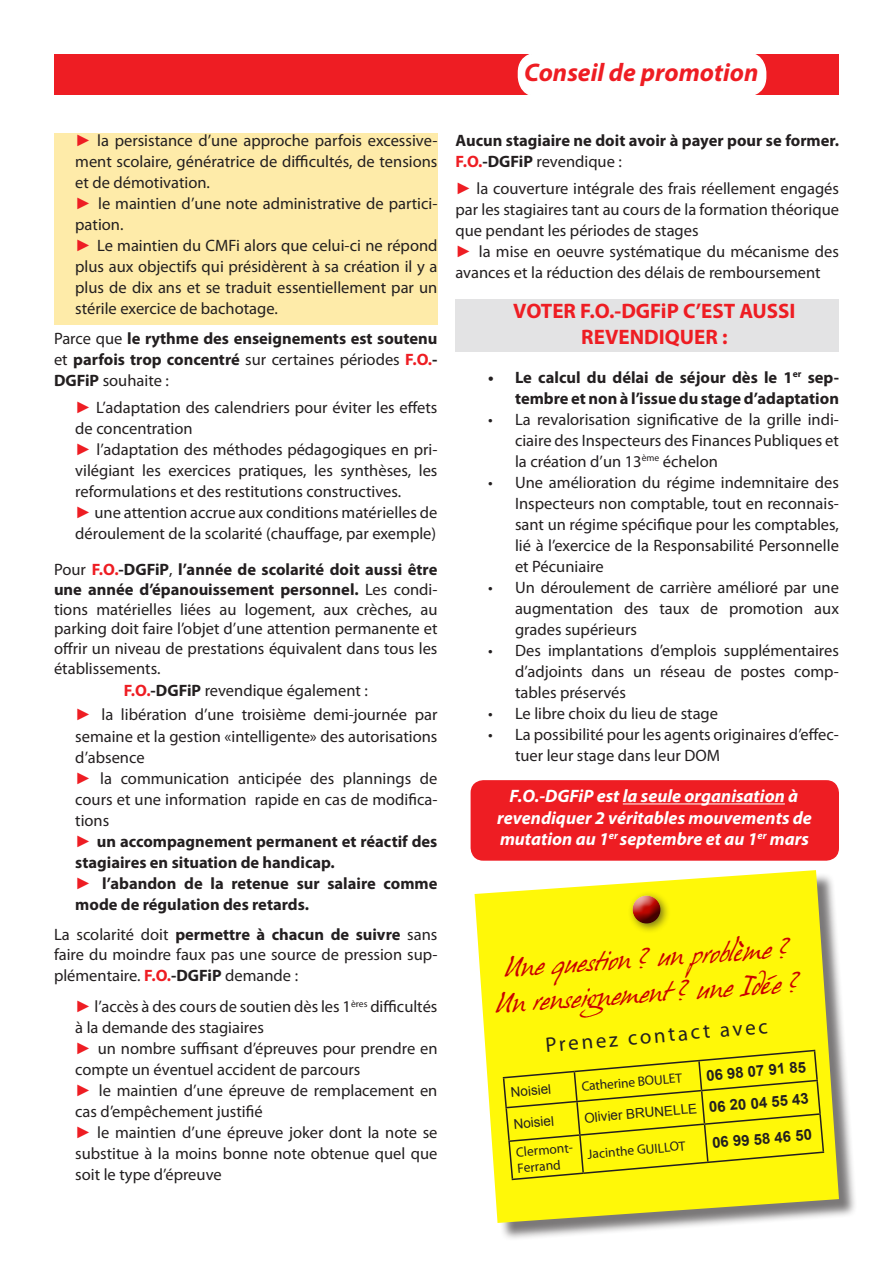
<style>
.page{position:relative;width:893px;height:1263px;background:#fff}
.page>*{position:absolute;margin:0;border:0;box-sizing:border-box;transform-origin:0 0}
.t1{font:italic 700 25.5px "Myriad Pro";color:#ee1d23}
.t2{font:24px "Hans Hand";color:#ca0000}
.t3{font:700 21px/25.2px "Myriad Pro";color:#ee1d23;text-align:center}
.t4{font:21px "Myriad Pro";color:#231f20}
.t5{font:italic 700 18px/21.6px "Myriad Pro";color:#fff;text-align:center}
.t6{font:16.5px/21px "Myriad Pro";color:#231f20;text-align:justify}
.t7{font:700 16.5px/21px "Myriad Pro";color:#231f20}
.t8{font:700 15px "Arial";color:#231f20}
.t9{font:13.5px/16.2px "Myriad Pro";color:#231f20}
.t10{font:13.5px "Arial";color:#231f20}
.s1{font-family:"Arial";color:#ee1d23}
.s2{font-weight:400}
.s3{color:#ee1d23}
.s4{font-weight:700;color:#ee1d23}
.s5{font-weight:700}
.s6{font-family:"Arial";font-weight:400;color:#ee1d23}
</style>
<div class="page">
<div style="left:455px;top:299px;width:383px;height:52px;background:#e3e3e4"></div>
<div style="left:54px;top:133px;width:383px;height:192px;background:#feeba9"></div>
<div style="left:54px;top:54px;width:785px;height:41px;background:#ee1d23"></div>
<div style="left:518px;top:53px;width:248px;height:43px;background:#fff;border-radius:20px"></div>
<div style="left:518px;top:52px;width:248px;height:45px;border:2px solid #fff;border-radius:20px"></div>
<div style="left:477px;top:873px;width:380px;height:368px;background:#231f20;opacity:.6"></div>
<svg style="left:475px;top:870px;width:364px;height:353px;background:#f7f12e"></svg>
<div style="left:628px;top:891px;width:44px;height:44px;background:#231f20;opacity:.6"></div>
<div style="left:630px;top:893px;width:32px;height:22px;background:#fff;opacity:.75"></div>
<div style="left:630px;top:898px;width:32px;height:26px;background:#231f20;opacity:.75"></div>
<svg style="left:501px;top:1049px;width:325px;height:132px;background:#f1eb09"></svg>
<div style="left:471px;top:780px;width:368px;height:81px;background:#ee1d23;border-radius:13px"></div>
<hr style="left:623px;top:803px;width:162px;height:1px;background:#fff">
<p class="t1" style="left:524px;top:56px;width:236px">Conseil de promotion</p>
<p class="t6" style="left:75px;top:129px;width:364px"><span class="s1">►</span> la persistance d’une approche parfois excessive&shy;ment scolaire, génératrice de difficultés, de tensions et de démotivation.</p>
<p class="t6" style="left:75px;top:192px;width:364px"><span class="s1">►</span> le maintien d’une note administrative de partici&shy;pation.</p>
<p class="t6" style="left:75px;top:234px;width:364px"><span class="s1">►</span> Le maintien du CMFi alors que celui-ci ne répond plus aux objectifs qui présidèrent à sa création il y a plus de dix ans et se traduit essentiellement par un stérile exercice de bachotage.</p>
<p class="t7" style="left:54px;top:327px;width:385px;text-align:justify"><span class="s2">Parce que</span> le rythme des enseignements est soutenu <span class="s2">et</span> parfois trop concentré <span class="s2">sur certaines périodes</span> <span class="s3">F.O.</span>- DGFiP <span class="s2">souhaite :</span></p>
<p class="t6" style="left:75px;top:397px;width:364px"><span class="s1">►</span> L’adaptation des calendriers pour éviter les effets de concentration</p>
<p class="t6" style="left:75px;top:439px;width:364px"><span class="s1">►</span> l’adaptation des méthodes pédagogiques en pri&shy;vilégiant les exercices pratiques, les synthèses, les reformulations et des restitutions constructives.</p>
<p class="t6" style="left:75px;top:502px;width:364px"><span class="s1">►</span> une attention accrue aux conditions matérielles de déroulement de la scolarité (chauffage, par exemple)</p>
<p class="t6" style="left:54px;top:559px;width:385px;line-height:19.8px">Pour <span class="s4">F.O.</span><span class="s5">-DGFiP</span>, <span class="s5">l’année de scolarité doit aussi être une année d’épanouissement personnel.</span> Les condi&shy;tions matérielles liées au logement, aux crèches, au parking doit faire l’objet d’une attention permanente et offrir un niveau de prestations équivalent dans tous les établissements.</p>
<p class="t6" style="left:124px;top:680px;width:246px"><span class="s4">F.O.</span><span class="s5">-DGFiP</span> revendique également :</p>
<p class="t6" style="left:75px;top:704px;width:364px"><span class="s1">►</span> la libération d’une troisième demi-journée par semaine et la gestion «intelligente» des autorisations d’absence</p>
<p class="t6" style="left:75px;top:767px;width:364px"><span class="s1">►</span> la communication anticipée des plannings de cours et une information rapide en cas de modifica&shy;tions</p>
<p class="t7" style="left:75px;top:830px;width:364px"><span class="s6">►</span> un accompagnement permanent et réactif des stagiaires en situation de handicap.</p>
<p class="t7" style="left:75px;top:872px;width:364px"><span class="s6">►</span> l’abandon de la retenue sur salaire comme mode de régulation des retards.</p>
<p class="t6" style="left:54px;top:924px;width:385px;line-height:20.4px">La scolarité doit <span class="s5">permettre à chacun de suivre</span> sans faire du moindre faux pas une source de pression sup&shy;plémentaire. <span class="s4">F.O.</span><span class="s5">-DGFiP</span> demande :</p>
<p class="t6" style="left:75px;top:996px;width:364px"><span class="s1">►</span> l’accès à des cours de soutien dès les 1<sup>ères</sup> difficultés à la demande des stagiaires</p>
<p class="t6" style="left:75px;top:1038px;width:364px"><span class="s1">►</span> un nombre suffisant d’épreuves pour prendre en compte un éventuel accident de parcours</p>
<p class="t6" style="left:75px;top:1080px;width:364px"><span class="s1">►</span> le maintien d’une épreuve de remplacement en cas d’empêchement justifié</p>
<p class="t6" style="left:75px;top:1122px;width:364px"><span class="s1">►</span> le maintien d’une épreuve joker dont la note se substitue à la moins bonne note obtenue quel que soit le type d’épreuve</p>
<p class="t7" style="left:455px;top:129px;width:385px">Aucun stagiaire ne doit avoir à payer pour se former.<br><span class="s3">F.O.</span>-DGFiP <span class="s2">revendique :</span></p>
<p class="t6" style="left:455px;top:177px;width:385px"><span class="s1">►</span> la couverture intégrale des frais réellement engagés par les stagiaires tant au cours de la formation théorique que pendant les périodes de stages</p>
<p class="t6" style="left:455px;top:240px;width:385px"><span class="s1">►</span> la mise en oeuvre systématique du mécanisme des avances et la réduction des délais de remboursement</p>
<p class="t3" style="left:513px;top:298px;width:284px">VOTER F.O.-DGFiP C’EST AUSSI<br>REVENDIQUER :</p>
<p class="t7" style="left:488px;top:366px;width:352px;text-align:right">• Le calcul du délai de séjour dès le 1<sup>er</sup> sep&shy;tembre et non à l’issue du stage d’adaptation</p>
<p class="t6" style="left:515px;top:408px;width:325px;text-indent:-27px">• La revalorisation significative de la grille indi&shy;ciaire des Inspecteurs des Finances Publiques et la création d’un 13<sup>ème</sup> échelon</p>
<p class="t6" style="left:515px;top:471px;width:325px;text-indent:-27px">• Une amélioration du régime indemnitaire des Inspecteurs non comptable, tout en reconnais&shy;sant un régime spécifique pour les comptables, lié à l’exercice de la Responsabilité Personnelle et Pécuniaire</p>
<p class="t6" style="left:515px;top:576px;width:325px;text-indent:-27px">• Un déroulement de carrière amélioré par une augmentation des taux de promotion aux grades supérieurs</p>
<p class="t6" style="left:515px;top:639px;width:325px;text-indent:-27px">• Des implantations d’emplois supplémentaires d’adjoints dans un réseau de postes comp&shy;tables préservés</p>
<p class="t6" style="left:488px;top:702px;width:232px">• Le libre choix du lieu de stage</p>
<p class="t6" style="left:515px;top:723px;width:325px;text-indent:-27px">• La possibilité pour les agents originaires d’effec&shy;tuer leur stage dans leur DOM</p>
<p class="t5" style="left:497px;top:785px;width:316px">F.O.-DGFiP est la seule organisation à revendiquer 2 véritables mouvements de mutation au 1<sup>er</sup> septembre et au 1<sup>er</sup> mars</p>
<p class="t2" style="left:503px;top:955px;width:288px;rotate:-4deg">Une question ? un problème ?</p>
<p class="t2" style="left:494px;top:990px;width:307px;rotate:-4deg">Un renseignement ? une Idée ?</p>
<p class="t4" style="left:544px;top:1032px;width:225px;rotate:-5deg">Prenez contact avec</p>
<p class="t10" style="left:510px;top:1083px;width:42px;rotate:-5deg">Noisiel</p>
<p class="t9" style="left:581px;top:1078px;width:102px;rotate:-5deg">Catherine BOULET</p>
<p class="t8" style="left:705px;top:1065px;width:102px;rotate:-5deg">06 98 07 91 85</p>
<p class="t8" style="left:708px;top:1097px;width:102px;rotate:-5deg">06 20 04 55 43</p>
<p class="t10" style="left:584px;top:1109px;width:115px;rotate:-5deg">Olivier BRUNELLE</p>
<p class="t10" style="left:513px;top:1115px;width:42px;rotate:-5deg">Noisiel</p>
<p class="t8" style="left:711px;top:1133px;width:102px;rotate:-5deg">06 99 58 46 50</p>
<p class="t9" style="left:515px;top:1144px;width:61px;rotate:-5deg">Clermont-<br>Ferrand</p>
<p class="t9" style="left:587px;top:1146px;width:100px;rotate:-5deg">Jacinthe GUILLOT</p>
</div>
